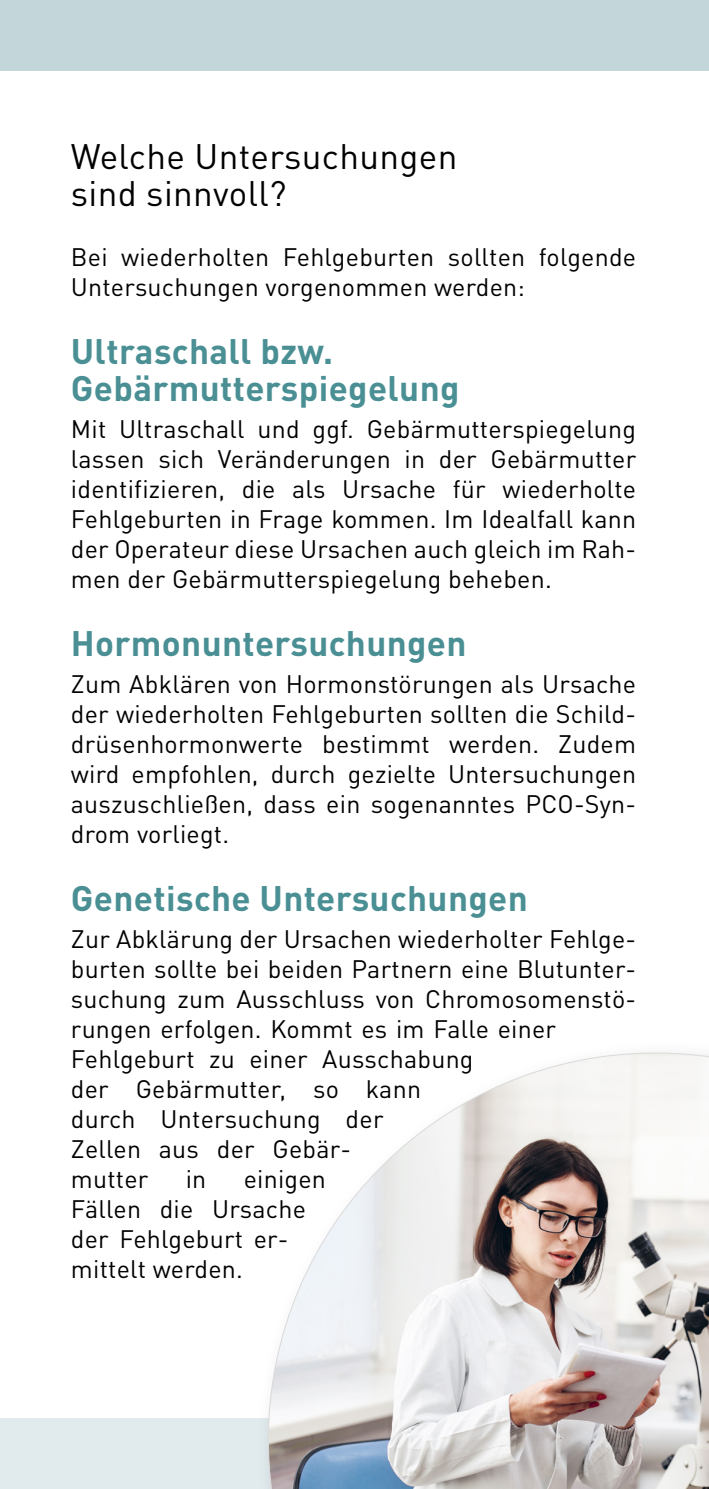
<style>
.page{position:relative;width:709px;height:1489px;background:#fff}
.page>*{position:absolute;margin:0;border:0;box-sizing:border-box;transform-origin:0 0}
.t1{font:700 35px/37.5px "DIN Pro";letter-spacing:.01em;color:#4a8f94}
.t2{font:35px/37.5px "DIN Pro";letter-spacing:.01em;color:#000}
.t3{font:25px/30px "DIN Pro";letter-spacing:.01em;color:#000}
</style>
<div class="page">
<div style="left:0;top:0;width:709px;height:71px;background:#c3d7da"></div>
<div style="left:0;top:1417px;width:709px;height:71px;background:#e1ebed"></div>
<div style="left:255px;top:1039px;width:454px;height:449px;background:#000;opacity:.2"></div>
<svg style="left:268px;top:1052px;width:441px;height:436px"></svg>
<h1 class="t2" style="left:71px;top:134px;width:388px">Welche Untersuchungen sind sinnvoll?</h1>
<p class="t3" style="left:71px;top:239px;width:567px">Bei wiederholten Fehlgeburten sollten folgende<br>Untersuchungen vorgenommen werden:</p>
<h1 class="t1" style="left:71px;top:328px;width:390px">Ultraschall bzw.<br>Gebärmutterspiegelung</h1>
<p class="t3" style="left:71px;top:412px;width:567px;text-align:justify">Mit Ultraschall und ggf. Gebärmutterspiegelung lassen sich Veränderungen in der Gebärmutter identifizieren, die als Ursache für wiederholte Fehlgeburten in Frage kommen. Im Idealfall kann der Operateur diese Ursachen auch gleich im Rah&shy;men der Gebärmutterspiegelung beheben.</p>
<h1 class="t1" style="left:71px;top:620px;width:397px">Hormonuntersuchungen</h1>
<p class="t3" style="left:71px;top:666px;width:567px;text-align:justify">Zum Abklären von Hormonstörungen als Ursache der wiederholten Fehlgeburten sollten die Schild&shy;drüsenhormonwerte bestimmt werden. Zudem wird empfohlen, durch gezielte Untersuchungen auszuschließen, dass ein sogenanntes PCO-Syn&shy;drom vorliegt.</p>
<h1 class="t1" style="left:71px;top:875px;width:458px">Genetische Untersuchungen</h1>
<p class="t3" style="left:71px;top:921px;width:567px">Zur Abklärung der Ursachen wiederholter Fehlge&shy;burten sollte bei beiden Partnern eine Blutunter&shy;suchung zum Ausschluss von Chromosomenstö&shy;rungen erfolgen. Kommt es im Falle einer<br>Fehlgeburt zu einer Ausschabung<br>der Gebärmutter, so kann<br>durch Untersuchung der<br>Zellen aus der Gebär-<br>mutter</p>
<p class="t3" style="left:71px;top:1161px;width:257px;text-indent:173px">einigen<br>Fällen die Ursache der Fehlgeburt er&shy;mittelt werden.</p>
<p class="t3" style="left:186px;top:1161px;width:22px">in</p>
</div>
